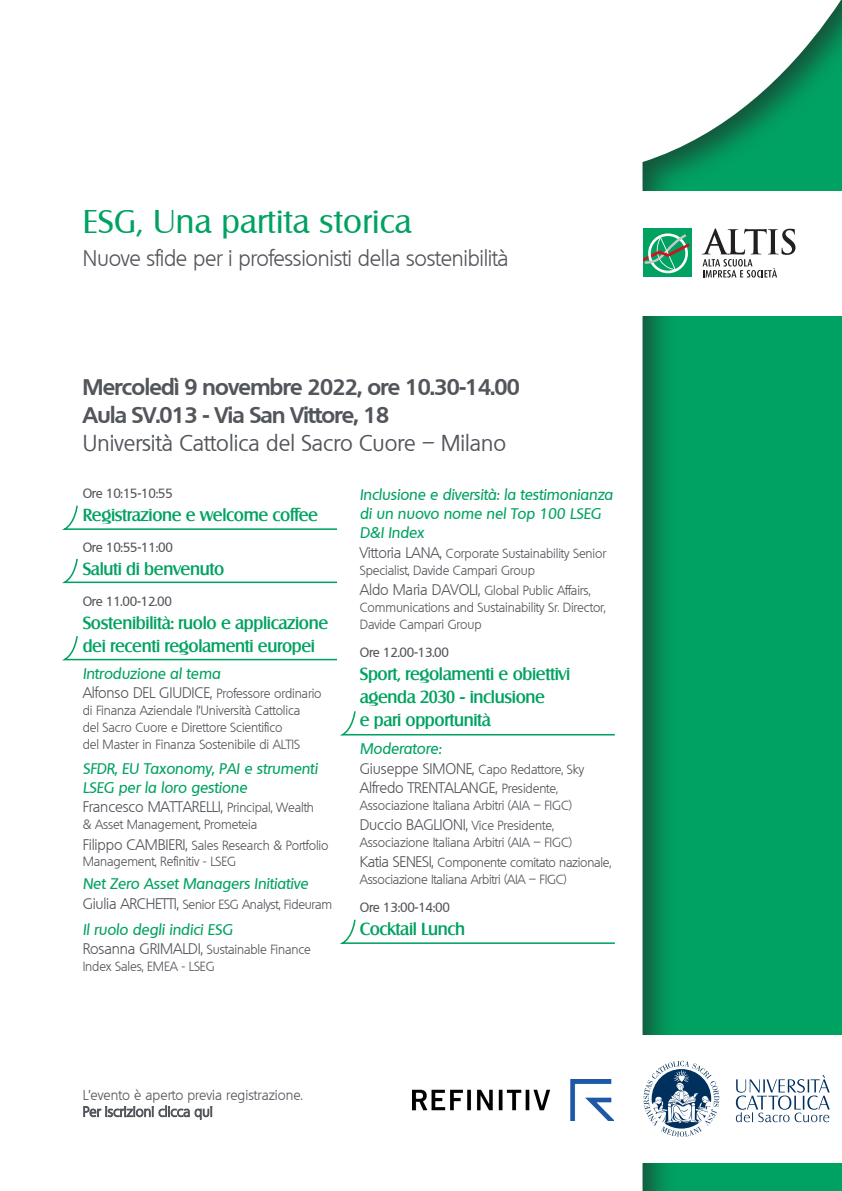
<style>
.page{position:relative;width:842px;height:1191px;background:#fff}
.page>*{position:absolute;margin:0;border:0;box-sizing:border-box;transform-origin:0 0}
.Titolo_1{font:32px "Salzburg";letter-spacing:.01em;color:#00a261}
.Aula-ora{font:700 22px "Quebec";letter-spacing:-.03em;color:#52555b}
.Sottotitolo{font:300 22px "Quebec";letter-spacing:-.015em;color:#52555b}
.Luogo{font:22px "Quebec";color:#52555b}
.Info{font:500 17px/23px "Salzburg";letter-spacing:-.02em;color:#00a261}
.Titolo_3{font:500 17px/23px "Salzburg";letter-spacing:-.02em;color:#00a261}
.Info-2{font:italic 500 15px/19.1px "Quebec";color:#00a261}
.titolo_2{font:italic 500 15px/19px "Quebec";color:#00a261}
.professore{font:300 15px "Quebec";letter-spacing:-.01em;color:#52555b}
.Info-3{font:300 14px/16.8px "Quebec";color:#52555b}
.professore-2{font:300 13px/17px "Quebec";letter-spacing:-.01em;color:#52555b}
.Info-4{font:300 13px/17.1px "Quebec";letter-spacing:-.01em;color:#52555b}
.Info-5{font:500 13px "Quebec";letter-spacing:-.02em;color:#52555b}
.Ore{font:500 13px "Quebec";letter-spacing:-.02em;color:#52555b}
.s1{font-size:15px}
.s2{font-size:13px}
.s3{font-weight:300;font-style:normal;color:#52555b}
.s4{font-weight:300;font-style:normal;font-size:13px;color:#52555b}
</style>
<div class="page">
<svg style="left:570px;top:0;width:272px;height:1191px;fill:#00a261"></svg>
<div style="left:634px;top:1035px;width:208px;height:127px;background:#fff"></div>
<div style="left:633px;top:191px;width:209px;height:124px;background:#fff"></div>
<div style="left:643px;top:228px;width:49px;height:49px;background:#00a261"></div>
<svg style="left:643px;top:233px;width:47px;height:40px"></svg>
<svg style="left:702px;top:228px;width:93px;height:49px"></svg>
<svg style="left:62px;top:505px;width:276px;height:25px"></svg>
<svg style="left:62px;top:558px;width:276px;height:26px"></svg>
<svg style="left:736px;top:1075px;width:94px;height:47px"></svg>
<svg style="left:643px;top:1060px;width:76px;height:76px"></svg>
<svg style="left:62px;top:636px;width:276px;height:25px"></svg>
<svg style="left:340px;top:710px;width:276px;height:26px"></svg>
<svg style="left:340px;top:918px;width:276px;height:26px"></svg>
<img style="left:412px;top:1079px;width:202px;height:41px">
<p class="Titolo_1" style="left:83px;top:203px;width:330px">ESG, Una partita storica</p>
<p class="Sottotitolo" style="left:83px;top:244px;width:427px">Nuove sfide per i professionisti della sostenibilità</p>
<p class="Aula-ora" style="left:83px;top:372px;width:438px">Mercoledì 9 novembre 2022, ore 10.30-14.00</p>
<p class="Aula-ora" style="left:83px;top:400px;width:308px">Aula SV.013 - Via San Vittore, 18</p>
<p class="Luogo" style="left:83px;top:428px;width:425px">Università Cattolica del Sacro Cuore – Milano</p>
<p class="titolo_2" style="left:360px;top:485px;width:255px">Inclusione e diversità: la testimonianza di un nuovo nome nel Top 100 LSEG<br>D&amp;I Index</p>
<p class="professore-2" style="left:360px;top:545px;width:248px"><span class="s1">Vittoria LANA,</span> Corporate Sustainability Senior<br>Specialist, Davide Campari Group</p>
<p class="professore-2" style="left:360px;top:581px;width:248px"><span class="s1">Aldo Maria DAVOLI,</span> Global Public Affairs,<br>Communications and Sustainability Sr. Director,<br>Davide Campari Group</p>
<p class="Ore" style="left:360px;top:644px;width:91px">Ore 12.00-13.00</p>
<p class="Titolo_3" style="left:360px;top:662px;width:212px">Sport, regolamenti e obiettivi agenda 2030 - inclusione<br>e pari opportunità</p>
<p class="titolo_2" style="left:360px;top:738px;width:83px">Moderatore:</p>
<p class="professore-2" style="left:360px;top:760px;width:226px"><span class="s1">Giuseppe SIMONE,</span> Capo Redattore, Sky</p>
<p class="professore" style="left:360px;top:778px;width:200px">Alfredo TRENTALANGE, <span class="s2">Presidente,</span></p>
<p class="professore-2" style="left:360px;top:797px;width:214px">Associazione Italiana Arbitri (AIA – FIGC)</p>
<p class="professore" style="left:360px;top:815px;width:196px">Duccio BAGLIONI, <span class="s2">Vice Presidente,</span></p>
<p class="professore-2" style="left:360px;top:834px;width:214px">Associazione Italiana Arbitri (AIA – FIGC)</p>
<p class="professore-2" style="left:360px;top:854px;width:253px"><span class="s1">Katia SENESI,</span> Componente comitato nazionale,<br>Associazione Italiana Arbitri (AIA – FIGC)</p>
<p class="Ore" style="left:360px;top:899px;width:92px">Ore 13:00-14:00</p>
<p class="Titolo_3" style="left:360px;top:917px;width:107px">Cocktail Lunch</p>
<p class="Info-5" style="left:83px;top:485px;width:92px">Ore 10:15-10:55</p>
<p class="Info" style="left:83px;top:503px;width:237px">Registrazione e welcome coffee</p>
<p class="Info-5" style="left:83px;top:539px;width:92px">Ore 10:55-11:00</p>
<p class="Info" style="left:83px;top:557px;width:143px">Saluti di benvenuto</p>
<p class="Info-5" style="left:83px;top:593px;width:91px">Ore 11.00-12.00</p>
<p class="Info" style="left:83px;top:612px;width:247px">Sostenibilità: ruolo e applicazione dei recenti regolamenti europei</p>
<p class="Info-2" style="left:83px;top:663px;width:139px">Introduzione al tema</p>
<p class="Info-4" style="left:83px;top:684px;width:240px"><span class="s1">Alfonso DEL GIUDICE,</span> Professore ordinario di Finanza Aziendale l’Università Cattolica<br>del Sacro Cuore e Direttore Scientifico<br>del Master in Finanza Sostenibile di ALTIS</p>
<p class="Info-2" style="left:83px;top:758px;width:236px">SFDR, EU Taxonomy, PAI e strumenti<br>LSEG per la loro gestione<br><span class="s3">Francesco MATTARELLI,</span> <span class="s4">Principal, Wealth</span></p>
<p class="Info-4" style="left:83px;top:814px;width:247px;line-height:20.4px">&amp; Asset Management, Prometeia<br><span class="s1">Filippo CAMBIERI,</span> Sales Research &amp; Portfolio</p>
<p class="Info-4" style="left:83px;top:853px;width:155px">Management, Refinitiv - LSEG</p>
<p class="Info-2" style="left:83px;top:874px;width:227px">Net Zero Asset Managers Initiative</p>
<p class="Info-4" style="left:83px;top:896px;width:251px"><span class="s1">Giulia ARCHETTI,</span> Senior ESG Analyst, Fideuram</p>
<p class="Info-2" style="left:83px;top:919px;width:152px">Il ruolo degli indici ESG</p>
<p class="Info-4" style="left:83px;top:940px;width:230px"><span class="s1">Rosanna GRIMALDI,</span> Sustainable Finance<br>Index Sales, EMEA - LSEG</p>
<p class="Info-3" style="left:83px;top:1086px;width:221px">L’evento è aperto previa registrazione.<br>Per iscrizioni clicca qui</p>
</div>
